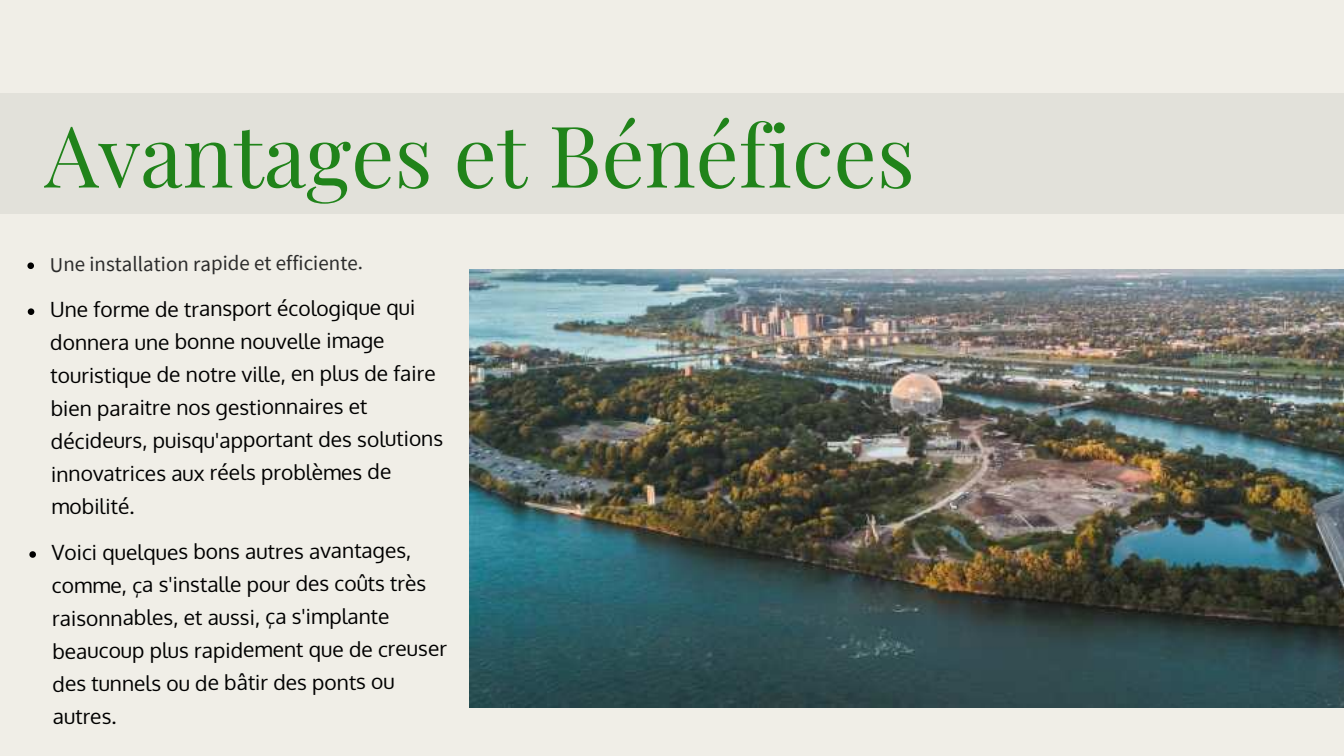
<style>
.page{position:relative;width:1344px;height:756px;background:#f0eee7}
.page>*{position:absolute;margin:0;border:0;box-sizing:border-box;transform-origin:0 0}
.t1{font:85.4px "Playfair Display";color:#20831a}
.t2{font:21px/32.9px "Oxygen";letter-spacing:-.01em;color:#000}
.t3{font:21px "Source Sans Pro";letter-spacing:-.01em;color:#2c2c2c}
</style>
<div class="page">
<svg style="left:27px;top:262px;width:7px;height:7px"></svg>
<svg style="left:28px;top:308px;width:6px;height:7px"></svg>
<svg style="left:29px;top:551px;width:7px;height:7px"></svg>
<div style="left:0;top:93px;width:1344px;height:121px;background:#e2e1da"></div>
<img style="left:470px;top:269px;width:874px;height:438px">
<h1 class="t1" style="left:45px;top:89px;width:872px">Avantages et Bénéfices</h1>
<p class="t3" style="left:50px;top:250px;width:315px">Une installation rapide et efficiente.</p>
<p class="t2" style="left:50px;top:292px;width:395px">Une forme de transport écologique qui donnera une bonne nouvelle image touristique de notre ville, en plus de faire bien paraitre nos gestionnaires et décideurs, puisqu'apportant des solutions innovatrices aux réels problèmes de mobilité.</p>
<p class="t2" style="left:52px;top:535px;width:397px">Voici quelques bons autres avantages, comme, ça s'installe pour des coûts très raisonnables, et aussi, ça s'implante beaucoup plus rapidement que de creuser des tunnels ou de bâtir des ponts ou autres.</p>
</div>
